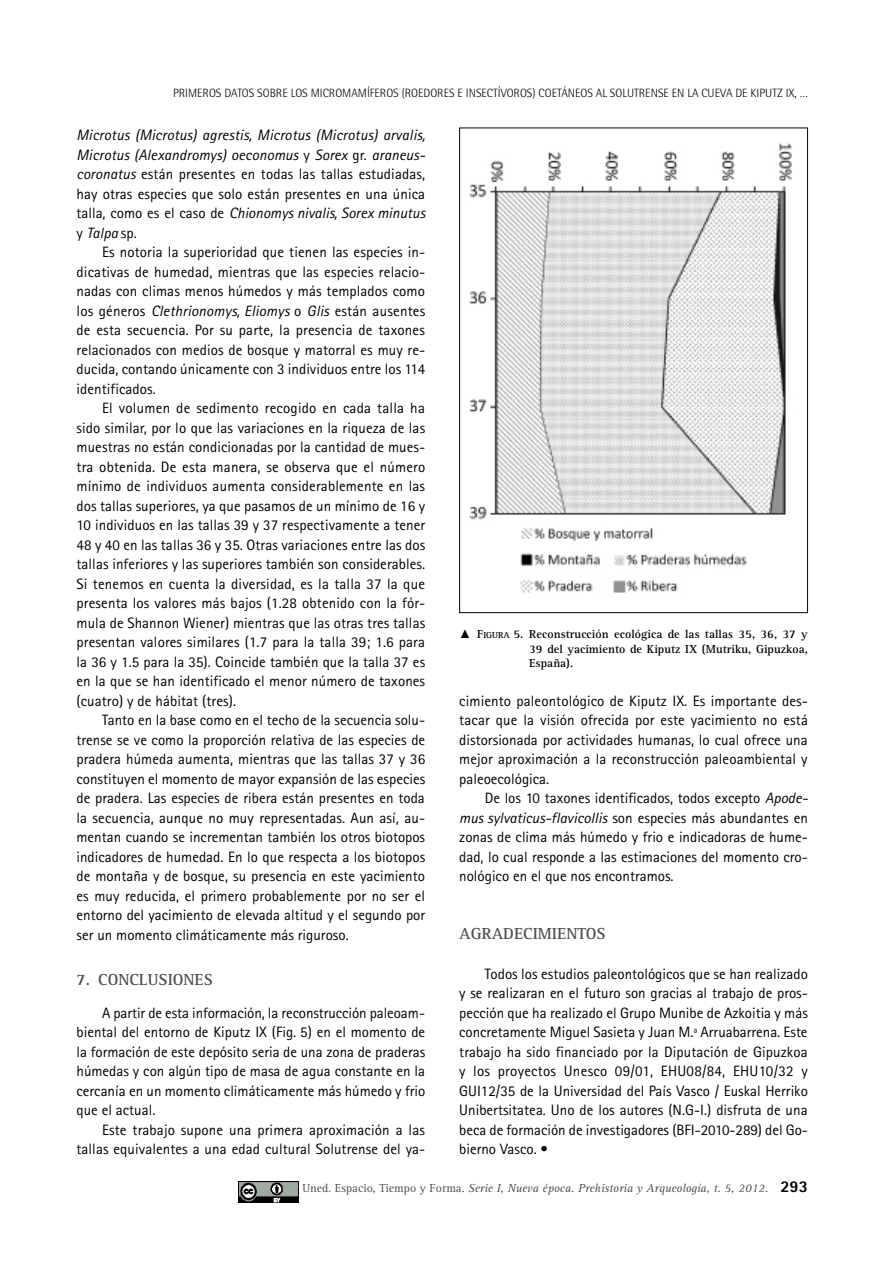
<style>
.page{position:relative;width:893px;height:1263px;background:#fff}
.page>*{position:absolute;margin:0;border:0;box-sizing:border-box;transform-origin:0 0}
._01_LADILLO{font:700 16.5px "Rotis Serif Std";color:#514f4d}
._02_LADILLO{font:700 16.5px "Rotis Serif Std";color:#514f4d}
.PARRAFO{font:15px/19.5px "Rotis Sans Serif Std";color:#000;text-align:justify}
.PARRAFO-2{font:italic 15px/19.5px "Rotis Sans Serif Std";color:#000;text-align:justify}
.PIE_FOTO{font:700 12px/14.2px "Rotis Serif Std";color:#000;text-align:justify}
.t1{font:300 12px "Rotis Semi Sans Std";color:#000}
.t2{font:italic 12px "Rotis Serif Std";color:#514f4d}
.s1{font-style:normal}
.s2{font-style:italic}
.s3{font-family:"Times New Roman";font-weight:400}
.s4{font-style:inherit}
.s5{font-size:9px}
.s6{font-family:"Rotis Sans Serif Std";font-weight:800;font-style:normal;font-size:16.5px;color:#000}
</style>
<div class="page">
<img style="left:238px;top:1181px;width:61px;height:21px">
<img style="left:469px;top:143px;width:323px;height:450px">
<p class="t1" style="left:173px;top:86px;width:636px">PRIMEROS DATOS SOBRE LOS MICROMAMÍFEROS (ROEDORES E INSECTÍVOROS) COETÁNEOS AL SOLUTRENSE EN LA CUEVA DE KIPUTZ IX, …</p>
<p class="PARRAFO-2" style="left:77px;top:126px;width:350px">Microtus (Microtus) agrestis, Microtus (Microtus) arvalis, Microtus (Alexandromys) oeconomus <span class="s1">y</span> Sorex <span class="s1">gr.</span> araneus&shy;coronatus <span class="s1">están presentes en todas las tallas estudiadas, hay otras especies que solo están presentes en una única talla, como es el caso de</span> Chionomys nivalis, Sorex minutus <span class="s1">y</span> Talpa <span class="s1">sp.</span></p>
<p class="PARRAFO" style="left:77px;top:242px;width:350px;text-indent:26px">Es notoria la superioridad que tienen las especies in&shy;dicativas de humedad, mientras que las especies relacio&shy;nadas con climas menos húmedos y más templados como los géneros <span class="s2">Clethrionomys, Eliomys</span> o <span class="s2">Glis</span> están ausentes de esta secuencia. Por su parte, la presencia de taxones relacionados con medios de bosque y matorral es muy re&shy;ducida, contando únicamente con 3 individuos entre los 114 identificados.</p>
<p class="PARRAFO" style="left:77px;top:398px;width:350px;text-indent:26px">El volumen de sedimento recogido en cada talla ha sido similar, por lo que las variaciones en la riqueza de las muestras no están condicionadas por la cantidad de mues&shy;tra obtenida. De esta manera, se observa que el número mínimo de individuos aumenta considerablemente en las dos tallas superiores, ya que pasamos de un mínimo de 16 y 10 individuos en las tallas 39 y 37 respectivamente a tener 48 y 40 en las tallas 36 y 35. Otras variaciones entre las dos tallas inferiores y las superiores también son considerables.<br>Si tenemos en cuenta la diversidad, es la talla 37 la que presenta los valores más bajos (1.28 obtenido con la fór&shy;mula de Shannon Wiener) mientras que las otras tres tallas presentan valores similares (1.7 para la talla 39; 1.6 para la 36 y 1.5 para la 35). Coincide también que la talla 37 es en la que se han identificado el menor número de taxones (cuatro) y de hábitat (tres).</p>
<p class="PARRAFO" style="left:77px;top:710px;width:350px;text-indent:26px">Tanto en la base como en el techo de la secuencia solu&shy;trense se ve como la proporción relativa de las especies de pradera húmeda aumenta, mientras que las tallas 37 y 36 constituyen el momento de mayor expansión de las especies de pradera. Las especies de ribera están presentes en toda la secuencia, aunque no muy representadas. Aun así, au&shy;mentan cuando se incrementan también los otros biotopos indicadores de humedad. En lo que respecta a los biotopos de montaña y de bosque, su presencia en este yacimiento es muy reducida, el primero probablemente por no ser el entorno del yacimiento de elevada altitud y el segundo por ser un momento climáticamente más riguroso.</p>
<p class="_02_LADILLO" style="left:77px;top:970px;width:138px">7. CONCLUSIONES</p>
<p class="PARRAFO" style="left:77px;top:1003px;width:350px;text-indent:26px">A partir de esta información, la reconstrucción paleoam&shy;biental del entorno de Kiputz IX (Fig. 5) en el momento de la formación de este depósito seria de una zona de praderas húmedas y con algún tipo de masa de agua constante en la cercanía en un momento climáticamente más húmedo y frio que el actual.</p>
<p class="PARRAFO" style="left:77px;top:1120px;width:350px;text-align:right">Este trabajo supone una primera aproximación a las tallas equivalentes a una edad cultural Solutrense del ya-</p>
<p class="PIE_FOTO" style="left:529px;top:627px;width:280px;text-indent:-70px"><span class="s3">▲</span> <span class="s4">F</span><span class="s5">IGURA</span> <span class="s4">5.</span> Reconstrucción ecológica de las tallas 35, 36, 37 y 39 del yacimiento de Kiputz IX (Mutriku, Gipuzkoa, España).</p>
<p class="PARRAFO" style="left:459px;top:691px;width:350px">cimiento paleontológico de Kiputz IX. Es importante des&shy;tacar que la visión ofrecida por este yacimiento no está distorsionada por actividades humanas, lo cual ofrece una mejor aproximación a la reconstrucción paleoambiental y paleoecológica.</p>
<p class="PARRAFO" style="left:459px;top:788px;width:350px;text-indent:26px">De los 10 taxones identificados, todos excepto <span class="s2">Apode&shy;mus sylvaticus-flavicollis</span> son especies más abundantes en zonas de clima más húmedo y frio e indicadoras de hume&shy;dad, lo cual responde a las estimaciones del momento cro&shy;nológico en el que nos encontramos.</p>
<p class="_01_LADILLO" style="left:459px;top:924px;width:148px">AGRADECIMIENTOS</p>
<p class="PARRAFO" style="left:459px;top:964px;width:350px;text-indent:26px">Todos los estudios paleontológicos que se han realizado y se realizaran en el futuro son gracias al trabajo de pros&shy;pección que ha realizado el Grupo Munibe de Azkoitia y más concretamente Miguel Sasieta y Juan M.ª Arruabarrena. Este trabajo ha sido financiado por la Diputación de Gipuzkoa y los proyectos Unesco 09/01, EHU08/84, EHU10/32 y GUI12/35 de la Universidad del País Vasco / Euskal Herriko Unibertsitatea. Uno de los autores (N.G-I.) disfruta de una beca de formación de investigadores (BFI-2010-289) del Go&shy;bierno Vasco. •</p>
<p class="t2" style="left:302px;top:1181px;width:507px"><span class="s1">Uned. Espacio, Tiempo y Forma.</span> Serie I, Nueva época. Prehistoria y Arqueología, t. 5, 2012. <span class="s6">293</span></p>
</div>
